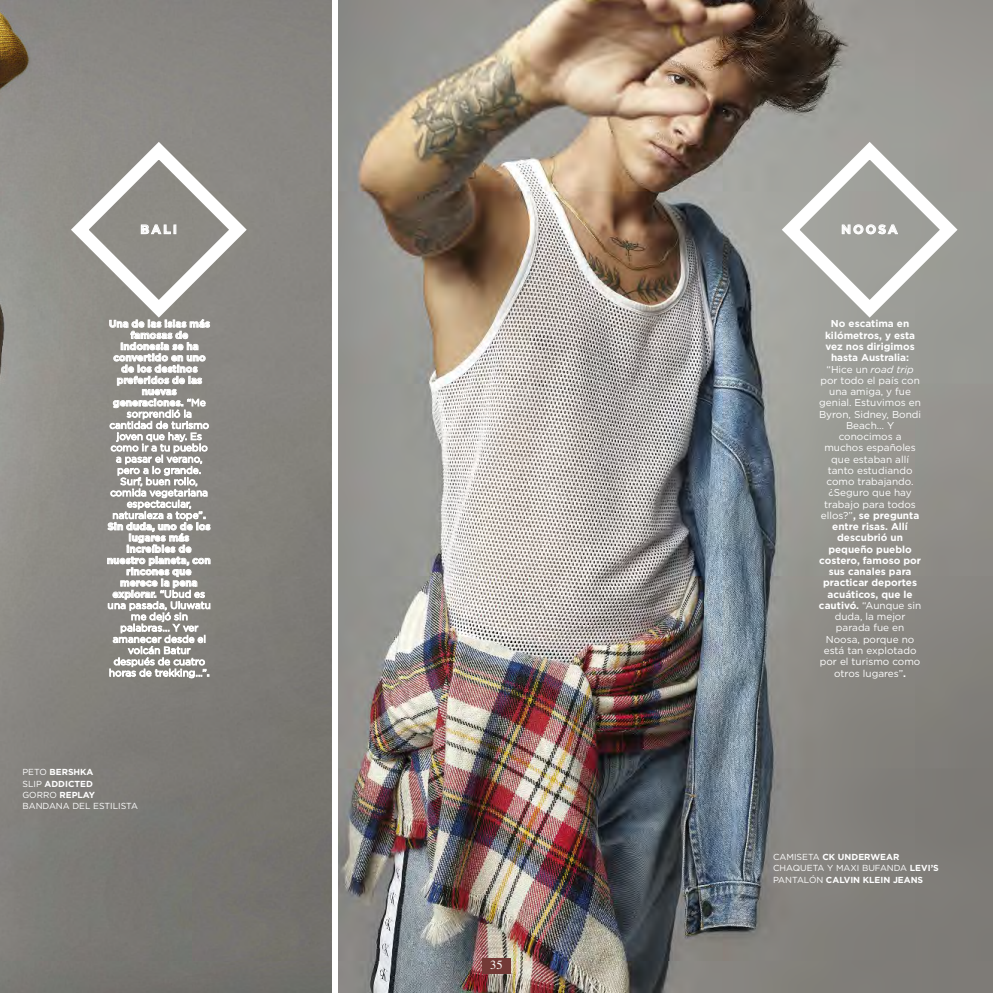
<style>
.page{position:relative;width:993px;height:993px;background:#fff}
.page>*{position:absolute;margin:0;border:0;box-sizing:border-box;transform-origin:0 0}
.t1{font:700 12.5px "Gotham";letter-spacing:.155em;color:#fff}
.t2{font:12.5px "Times";color:#fff}
.t3{font:10px/11.2px "Gotham";color:#fff;text-align:center}
.t4{font:8.75px/11.2px "Gotham";color:#fff}
.s1{font-weight:700}
.s2{font-style:italic}
</style>
<div class="page">
<img style="left:0;top:0;width:331px;height:992px">
<img style="left:338px;top:0;width:654px;height:992px">
<svg style="left:772px;top:133px;width:194px;height:193px;background:#adada9"></svg>
<svg style="left:62px;top:133px;width:193px;height:193px;background:#9e9c97"></svg>
<div style="left:482px;top:957px;width:28px;height:16px;background:#733936"></div>
<p class="t1" style="left:140px;top:225px;width:38px">BALI</p>
<p class="t3" style="left:107px;top:319px;width:105px"><span class="s1">Una de las islas más famosas de<br>Indonesia se ha convertido en uno de los destinos preferidos de las nuevas generaciones.</span> “Me sorprendió la cantidad de turismo joven que hay. Es como ir a tu pueblo a pasar el verano, pero a lo grande.<br>Surf, buen rollo, comida vegetariana espectacular, naturaleza a tope”<span class="s1">.<br>Sin duda, uno de los lugares más increíbles de nuestro planeta, con rincones que merece la pena explorar.</span> “Ubud es una pasada, Uluwatu me dejó sin palabras... Y ver amanecer desde el volcán Batur después de cuatro horas de trekking...”<span class="s1">.</span></p>
<p class="t4" style="left:22px;top:767px;width:117px">PETO <span class="s1">BERSHKA<br></span>SLIP <span class="s1">ADDICTED<br></span>GORRO <span class="s1">REPLAY<br></span>BANDANA DEL ESTILISTA</p>
<p class="t2" style="left:490px;top:956px;width:14px">35</p>
<p class="t1" style="left:841px;top:225px;width:58px">NOOSA</p>
<p class="t3" style="left:818px;top:319px;width:104px"><span class="s1">No escatima en kilómetros, y esta vez nos dirigimos hasta Australia: </span>“Hice un <span class="s2">road trip </span>por todo el país con una amiga, y fue genial. Estuvimos en<br>Byron, Sidney, Bondi<br>Beach… Y conocimos a muchos españoles que estaban allí tanto estudiando como trabajando. ¿Seguro que hay trabajo para todos ellos?”<span class="s1">, se pregunta entre risas. Allí descubrió un pequeño pueblo costero, famoso por sus canales para practicar deportes acuáticos, que le cautivó.</span> “Aunque sin duda, la mejor parada fue en<br>Noosa, porque no está tan explotado por el turismo como otros lugares”<span class="s1">.</span></p>
<p class="t4" style="left:772px;top:851px;width:167px">CAMISETA <span class="s1">CK UNDERWEAR<br></span>CHAQUETA Y MAXI BUFANDA <span class="s1">LEVI’S<br></span>PANTALÓN <span class="s1">CALVIN KLEIN JEANS</span></p>
</div>
